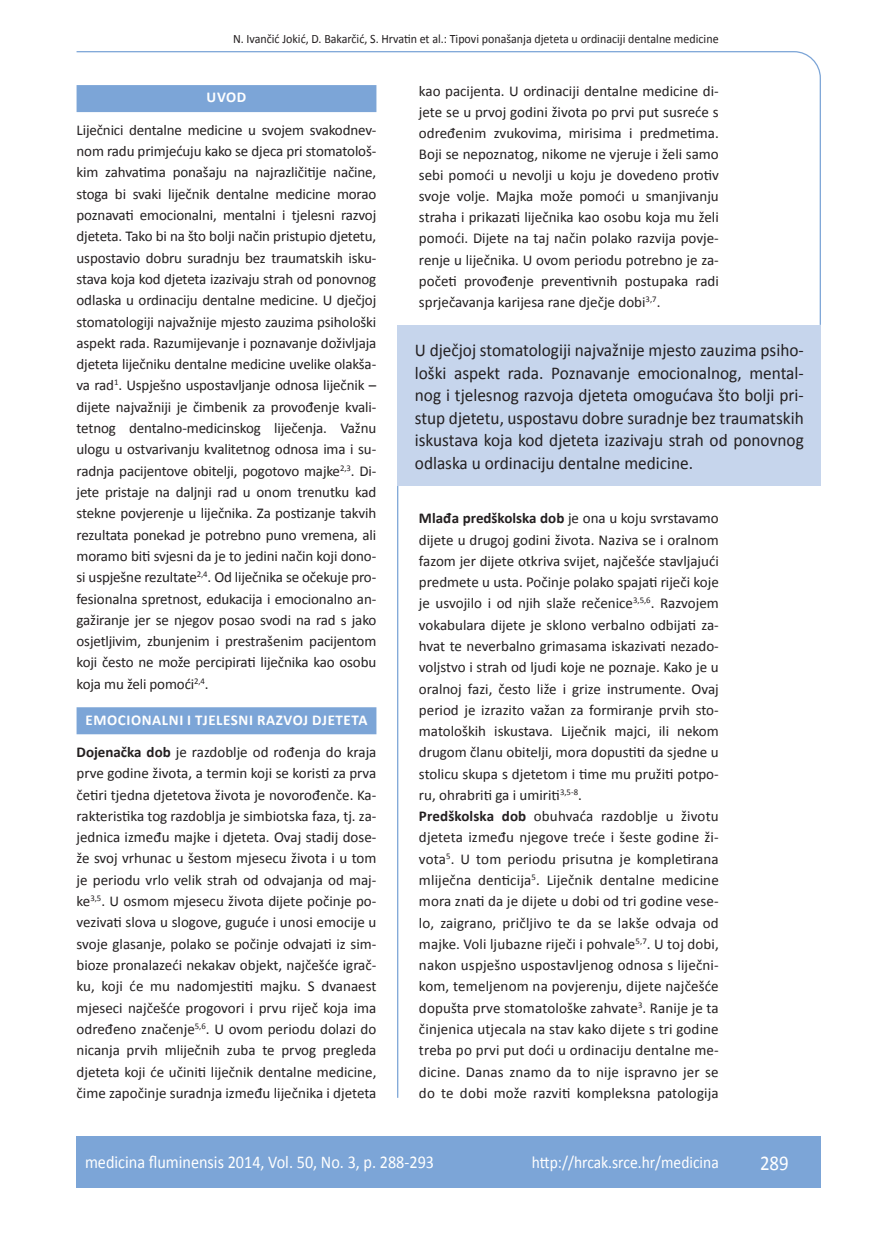
<style>
.page{position:relative;width:872px;height:1234px;background:#fff}
.page>*{position:absolute;margin:0;border:0;box-sizing:border-box;transform-origin:0 0}
.t1{font:21px "Calibri";color:#fff;scale:.9 1}
.t2{font:18px/22.5px "Calibri";color:#231f20;text-align:justify;scale:.96 1}
.t3{font:18px "Calibri";color:#fff;scale:.9 1}
.t4{font:17.25px "Calibri";color:#fff;scale:.9 1}
.t5{font:15px/21.3px "Calibri";color:#231f20;text-align:justify}
.t6{font:700 15px/32.2px "Calibri";letter-spacing:.04em;color:#fff;text-align:center}
.t7{font:12.75px "Calibri";color:#231f20;scale:.94 1}
.s1{color:#231f20}
.s2{font-weight:400;color:#231f20}
.s3{font-weight:700}
</style>
<div class="page">
<svg style="left:76px;top:51px;width:745px;height:275px"></svg>
<hr style="left:397px;top:485px;width:1px;height:612px;background:#7ca5d7">
<div style="left:77px;top:1135px;width:744px;height:51px;background:#7ca5d7"></div>
<div style="left:77px;top:85px;width:299px;height:27px;background:#7ca5d7"></div>
<div style="left:77px;top:707px;width:299px;height:27px;background:#7ca5d7"></div>
<div style="left:398px;top:325px;width:423px;height:160px;background:#c6d5ec"></div>
<p class="t7" style="left:233px;top:30px;width:518px">N. Ivančić Jokić, D. Bakarčić, S. Hrvatin et al.: Tipovi ponašanja djeteta u ordinaciji dentalne medicine</p>
<p class="t6" style="left:207px;top:80px;width:41px">UVOD</p>
<p class="t5" style="left:77px;top:118px;width:301px">Liječnici dentalne medicine u svojem svakodnev&shy;nom radu primjećuju kako se djeca pri stomatološ&shy;kim zahvatima ponašaju na najrazličitije načine, stoga bi svaki liječnik dentalne medicine morao poznavati emocionalni, mentalni i tjelesni razvoj djeteta. Tako bi na što bolji način pristupio djetetu, uspostavio dobru suradnju bez traumatskih isku&shy;stava koja kod djeteta izazivaju strah od ponovnog odlaska u ordinaciju dentalne medicine. U dječjoj stomatologiji najvažnije mjesto zauzima psihološki aspekt rada. Razumijevanje i poznavanje doživljaja djeteta liječniku dentalne medicine uvelike olakša&shy;va rad<sup>1</sup>. Uspješno uspostavljanje odnosa liječnik – dijete najvažniji je čimbenik za provođenje kvali&shy;tetnog dentalno-medicinskog liječenja. Važnu ulogu u ostvarivanju kvalitetnog odnosa ima i su&shy;radnja pacijentove obitelji, pogotovo majke<sup>2,3</sup>. Di&shy;jete pristaje na daljnji rad u onom trenutku kad stekne povjerenje u liječnika. Za postizanje takvih rezultata ponekad je potrebno puno vremena, ali moramo biti svjesni da je to jedini način koji dono&shy;si uspješne rezultate<sup>2,4</sup>. Od liječnika se očekuje pro&shy;fesionalna spretnost, edukacija i emocionalno an&shy;gažiranje jer se njegov posao svodi na rad s jako osjetljivim, zbunjenim i prestrašenim pacijentom koji često ne može percipirati liječnika kao osobu koja mu želi pomoći<sup>2,4</sup>.</p>
<p class="t6" style="left:77px;top:702px;width:301px">EMOCIONALNI I TJELESNI RAZVOJ DJETETA<br><span class="s1">Dojenačka dob</span> <span class="s2">je razdoblje od rođenja do kraja</span></p>
<p class="t5" style="left:77px;top:761px;width:301px">prve godine života, a termin koji se koristi za prva četiri tjedna djetetova života je novorođenče. Ka&shy;rakteristika tog razdoblja je simbiotska faza, tj. za&shy;jednica između majke i djeteta. Ovaj stadij dose&shy;že svoj vrhunac u šestom mjesecu života i u tom je periodu vrlo velik strah od odvajanja od maj&shy;ke<sup>3,5</sup>. U osmom mjesecu života dijete počinje po&shy;vezivati slova u slogove, guguće i unosi emocije u svoje glasanje, polako se počinje odvajati iz sim&shy;bioze pronalazeći nekakav objekt, najčešće igrač&shy;ku, koji će mu nadomjestiti majku. S dvanaest mjeseci najčešće progovori i prvu riječ koja ima određeno značenje<sup>5,6</sup>. U ovom periodu dolazi do nicanja prvih mliječnih zuba te prvog pregleda djeteta koji će učiniti liječnik dentalne medicine, čime započinje suradnja između liječnika i djeteta</p>
<p class="t5" style="left:419px;top:80px;width:301px">kao pacijenta. U ordinaciji dentalne medicine di&shy;jete se u prvoj godini života po prvi put susreće s određenim zvukovima, mirisima i predmetima.<br>Boji se nepoznatog, nikome ne vjeruje i želi samo sebi pomoći u nevolji u koju je dovedeno protiv svoje volje. Majka može pomoći u smanjivanju straha i prikazati liječnika kao osobu koja mu želi pomoći. Dijete na taj način polako razvija povje&shy;renje u liječnika. U ovom periodu potrebno je za&shy;početi provođenje preventivnih postupaka radi sprječavanja karijesa rane dječje dobi<sup>3,7</sup>.</p>
<p class="t2" style="left:415px;top:338px;width:407px">U dječjoj stomatologiji najvažnije mjesto zauzima psiho&shy;loški aspekt rada. Poznavanje emocionalnog, mental&shy;nog i tjelesnog razvoja djeteta omogućava što bolji pri&shy;stup djetetu, uspostavu dobre suradnje bez traumatskih iskustava koja kod djeteta izazivaju strah od ponovnog odlaska u ordinaciju dentalne medicine.</p>
<p class="t5" style="left:419px;top:507px;width:301px;text-align:left"><span class="s3">Mlađa predškolska dob</span> je ona u koju svrstavamo dijete u drugoj godini života. Naziva se i oralnom fazom jer dijete otkriva svijet, najčešće stavljajući predmete u usta. Počinje polako spajati riječi koje je usvojilo i od njih slaže rečenice<sup>3,5,6</sup>. Razvojem vokabulara dijete je sklono verbalno odbijati za&shy;hvat te neverbalno grimasama iskazivati nezado&shy;voljstvo i strah od ljudi koje ne poznaje. Kako je u oralnoj fazi, često liže i grize instrumente. Ovaj period je izrazito važan za formiranje prvih sto&shy;matoloških iskustava. Liječnik majci, ili nekom drugom članu obitelji, mora dopustiti da sjedne u stolicu skupa s djetetom i time mu pružiti potpo&shy;ru, ohrabriti ga i umiriti<sup>3,5-8</sup>.<br><span class="s3">Predškolska dob</span> obuhvaća razdoblje u životu djeteta između njegove treće i šeste godine ži&shy;vota<sup>5</sup>. U tom periodu prisutna je kompletirana mliječna denticija<sup>5</sup>. Liječnik dentalne medicine mora znati da je dijete u dobi od tri godine vese&shy;lo, zaigrano, pričljivo te da se lakše odvaja od majke. Voli ljubazne riječi i pohvale<sup>5,7</sup>. U toj dobi, nakon uspješno uspostavljenog odnosa s liječni&shy;kom, temeljenom na povjerenju, dijete najčešće dopušta prve stomatološke zahvate<sup>3</sup>. Ranije je ta činjenica utjecala na stav kako dijete s tri godine treba po prvi put doći u ordinaciju dentalne me&shy;dicine. Danas znamo da to nije ispravno jer se do te dobi može razviti kompleksna patologija</p>
<p class="t3" style="left:85px;top:1150px;width:389px">medicina fluminensis 2014, Vol. 50, No. 3, p. 288-293</p>
<p class="t4" style="left:532px;top:1151px;width:209px">http://hrcak.srce.hr/medicina</p>
<h1 class="t1" style="left:760px;top:1149px;width:33px">289</h1>
</div>
